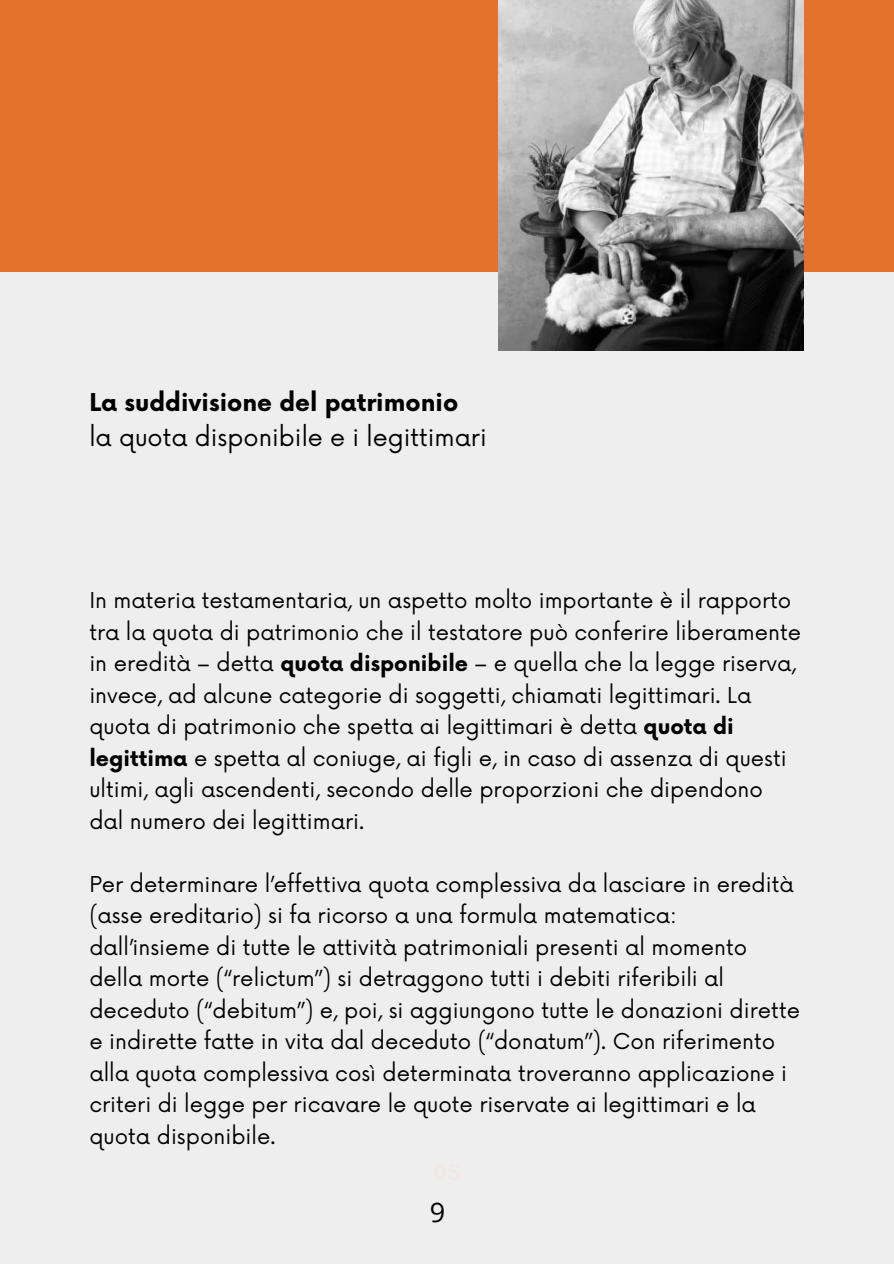
<style>
.page{position:relative;width:894px;height:1264px;background:#fff}
.page>*{position:absolute;margin:0;border:0;box-sizing:border-box;transform-origin:0 0}
.t1{font:27px "Open Sans";color:#000001}
.t2{font:24px "Now";color:#000001}
.t3{font:700 24px "Now";color:#000001}
.t4{font:21.3px/31.5px "Now";color:#000001}
.s1{font-weight:700}
</style>
<div class="page">
<div style="left:0;top:0;width:893px;height:1263px;background:#efeeee"></div>
<div style="left:0;top:0;width:893px;height:271px;background:#e4712e"></div>
<img style="left:498px;top:0;width:305px;height:350px">
<p class="t3" style="left:89px;top:384px;width:370px">La suddivisione del patrimonio</p>
<p class="t2" style="left:89px;top:418px;width:399px">la quota disponibile e i legittima ri</p>
<p class="t4" style="left:89px;top:583px;width:713px">In materia testamentaria, un aspetto molto importante è il rapporto tra la quota di patrimonio che il testatore può conferire liberamente in eredità – detta <span class="s1">quota disponibile</span> – e quella che la legge riserva, invece, ad alcune categorie di soggetti, chiamati legittimari. La quota di patrimonio che spetta ai legittimari è detta <span class="s1">quota di legittima</span> e spetta al coniuge, ai figli e, in caso di assenza di questi ultimi, agli ascendenti, secondo delle proporzioni che dipendono dal numero dei legittimari.</p>
<p class="t4" style="left:89px;top:866px;width:712px">Per determinare l’effettiva quota complessiva da lasciare in eredità (asse ereditario) si fa ricorso a una formula matematica: dall’insieme di tutte le attività patrimoniali presenti al momento della morte (&lt;relictum=) si detraggono tutti i debiti riferibili al deceduto (&lt;debitum=) e, poi, si aggiungono tutte le donazioni dirette e indirette fatte in vita dal deceduto (&lt;donatum=). Con riferimento alla quota complessiva così determinata troveranno applicazione i criteri di legge per ricavare le quote riservate ai legittimari e la quota disponibile.</p>
<p class="t1" style="left:429px;top:1193px;width:17px">9</p>
</div>
